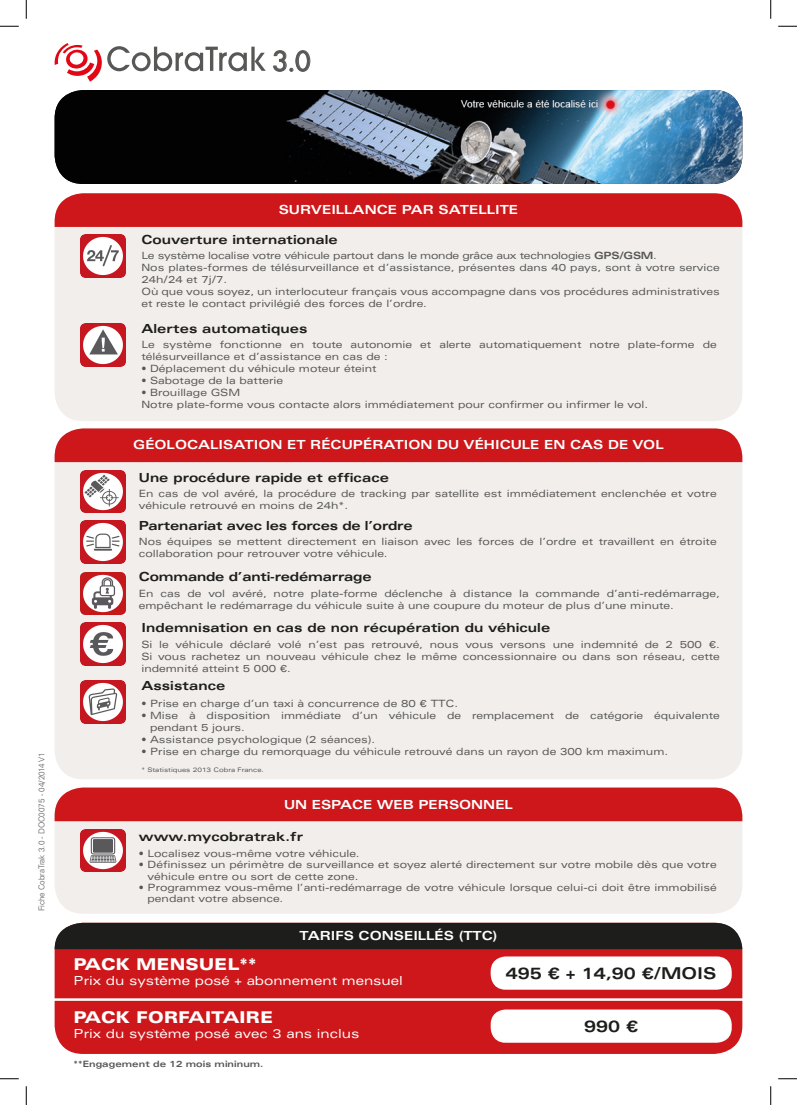
<style>
.page{position:relative;width:797px;height:1105px;background:#fff}
.page>*{position:absolute;margin:0;border:0;box-sizing:border-box;transform-origin:0 0}
.t1{font:26.38px "Futura";color:#575756}
.t2{font:900 expanded 16.25px "Univers LT Std";color:#fff}
.t3{font:700 expanded 16.25px "Univers LT Std";color:#1d1d1b}
.t4{font:700 expanded 12.5px "Univers LT Std";letter-spacing:.005em;color:#1d1d1b}
.t5{font:700 expanded 12.5px "Univers LT Std";color:#fff}
.t6{font:expanded 12.5px "Univers LT Std";color:#fff}
.t7{font:700 expanded 12.5px "Univers LT Std";letter-spacing:-.015em;color:#1d1d1b}
.t8{font:expanded 10px/12px "Univers LT Std";color:#575756}
.t9{font:expanded 10px "Univers LT Std";letter-spacing:-.025em;color:#575756}
.t10{font:700 expanded 8.75px "Univers LT Std";letter-spacing:.005em;color:#575756}
.t11{font:300 8.12px "Univers LT Std";color:#575756}
.t12{font:expanded 6.25px "Univers LT Std";color:#575756}
.s1{font-weight:700}
</style>
<div class="page">
<img style="left:55px;top:90px;width:687px;height:94px">
<div style="left:55px;top:193px;width:687px;height:228px;background:#f1eeec;border-radius:28px"></div>
<div style="left:55px;top:428px;width:687px;height:351px;background:#f1eeec;border-radius:28px"></div>
<div style="left:55px;top:787px;width:687px;height:127px;background:#f1eeec;border-radius:28px"></div>
<svg style="left:55px;top:193px;width:687px;height:34px;background:#ce1c1f"></svg>
<div style="left:55px;top:428px;width:687px;height:34px;background:#cd171a"></div>
<div style="left:55px;top:787px;width:687px;height:34px;background:#cd171a"></div>
<img style="left:80px;top:234px;width:45px;height:43px">
<img style="left:80px;top:324px;width:45px;height:42px">
<img style="left:80px;top:470px;width:45px;height:43px">
<img style="left:80px;top:829px;width:45px;height:43px">
<img style="left:80px;top:572px;width:45px;height:43px">
<img style="left:80px;top:521px;width:45px;height:42px">
<img style="left:80px;top:623px;width:45px;height:43px">
<img style="left:80px;top:681px;width:45px;height:42px">
<div style="left:55px;top:923px;width:687px;height:131px;background:#cd171a;border-radius:28px"></div>
<div style="left:55px;top:923px;width:687px;height:26px;background:#1d1d1b"></div>
<div style="left:490px;top:956px;width:241px;height:34px;background:#fff;border-radius:15px"></div>
<div style="left:490px;top:1009px;width:241px;height:34px;background:#fff;border-radius:15px"></div>
<svg style="left:55px;top:43px;width:211px;height:39px"></svg>
<svg style="left:273px;top:50px;width:37px;height:22px"></svg>
<hr style="left:48px;top:998px;width:715px;height:3px;background:#fff">
<svg style="left:0;top:25px;width:19px;height:2px"></svg>
<svg style="left:778px;top:25px;width:19px;height:2px"></svg>
<svg style="left:0;top:1078px;width:19px;height:1px"></svg>
<svg style="left:778px;top:1078px;width:19px;height:1px"></svg>
<svg style="left:25px;top:0;width:2px;height:19px"></svg>
<svg style="left:25px;top:1086px;width:2px;height:19px"></svg>
<svg style="left:770px;top:0;width:1px;height:19px"></svg>
<svg style="left:770px;top:1086px;width:1px;height:19px"></svg>
<p class="t1" style="left:272px;top:44px;width:40px">3.0</p>
<p class="t11" style="left:37px;top:911px;width:161px;rotate:-90deg">Fiche CobraTrak 3.0 - DOC0075 - 04/2014 V1</p>
<p class="t5" style="left:279px;top:203px;width:241px">SURVEILLANCE PAR SATELLITE</p>
<p class="t4" style="left:141px;top:232px;width:198px">Couverture internationale</p>
<p class="t9" style="left:141px;top:250px;width:517px">Le système localise votre véhicule partout dans le monde grâce aux technologies <span class="s1">GPS/GSM</span>.</p>
<p class="t8" style="left:141px;top:261px;width:580px">Nos plates-formes de télésurveillance et d’assistance, présentes dans 40 pays, sont à votre service<br>24h/24 et 7j/7.</p>
<p class="t8" style="left:141px;top:285px;width:580px">Où que vous soyez, un interlocuteur français vous accompagne dans vos procédures administratives et reste le contact privilégié des forces de l’ordre.</p>
<p class="t4" style="left:141px;top:321px;width:167px">Alertes automatiques</p>
<p class="t8" style="left:141px;top:339px;width:577px">Le système fonctionne en toute autonomie et alerte automatiquement notre plate-forme de télésurveillance et d’assistance en cas de :</p>
<p class="t8" style="left:141px;top:363px;width:237px">• Déplacement du véhicule moteur éteint</p>
<p class="t8" style="left:141px;top:375px;width:143px">• Sabotage de la batterie</p>
<p class="t8" style="left:141px;top:387px;width:100px">• Brouillage GSM</p>
<p class="t8" style="left:141px;top:399px;width:508px">Notre plate-forme vous contacte alors immédiatement pour confirmer ou infirmer le vol.</p>
<p class="t5" style="left:133px;top:438px;width:532px">GÉOLOCALISATION ET RÉCUPÉRATION DU VÉHICULE EN CAS DE VOL</p>
<p class="t4" style="left:139px;top:470px;width:252px">Une procédure rapide et efficace</p>
<p class="t8" style="left:139px;top:488px;width:579px">En cas de vol avéré, la procédure de tracking par satellite est immédiatement enclenchée et votre véhicule retrouvé en moins de 24h*.</p>
<p class="t7" style="left:139px;top:518px;width:275px">Partenariat avec les forces de l’ordre</p>
<p class="t8" style="left:139px;top:536px;width:579px">Nos équipes se mettent directement en liaison avec les forces de l’ordre et travaillent en étroite collaboration pour retrouver votre véhicule.</p>
<p class="t7" style="left:139px;top:569px;width:234px">Commande d’anti-redémarrage</p>
<p class="t8" style="left:139px;top:587px;width:582px">En cas de vol avéré, notre plate-forme déclenche à distance la commande d’anti-redémarrage, empêchant le redémarrage du véhicule suite à une coupure du moteur de plus d’une minute.</p>
<p class="t4" style="left:141px;top:620px;width:410px">Indemnisation en cas de non récupération du véhicule</p>
<p class="t8" style="left:141px;top:638px;width:580px;text-align:justify">Si le véhicule déclaré volé n’est pas retrouvé, nous vous versons une indemnité de 2 500 €.<br>Si vous rachetez un nouveau véhicule chez le même concessionnaire ou dans son réseau, cette indemnité atteint 5 000 €.</p>
<p class="t4" style="left:141px;top:678px;width:85px">Assistance</p>
<p class="t8" style="left:141px;top:697px;width:318px">• Prise en charge d’un taxi à concurrence de 80 € TTC.</p>
<p class="t8" style="left:150px;top:709px;width:571px;text-indent:-9px">• Mise à disposition immédiate d’un véhicule de remplacement de catégorie équivalente pendant 5 jours.</p>
<p class="t8" style="left:141px;top:733px;width:235px">• Assistance psychologique (2 séances).</p>
<p class="t8" style="left:141px;top:745px;width:528px">• Prise en charge du remorquage du véhicule retrouvé dans un rayon de 300 km maximum.</p>
<p class="t12" style="left:141px;top:766px;width:124px">* Statistiques 2013 Cobra France.</p>
<p class="t5" style="left:284px;top:797px;width:230px">UN ESPACE WEB PERSONNEL</p>
<p class="t4" style="left:139px;top:829px;width:166px">www.mycobratrak.fr</p>
<p class="t8" style="left:139px;top:847px;width:222px">• Localisez vous-même votre véhicule.</p>
<p class="t8" style="left:147px;top:859px;width:570px;line-height:11.2px;text-indent:-9px">• Définissez un périmètre de surveillance et soyez alerté directement sur votre mobile dès que votre véhicule entre ou sort de cette zone.</p>
<p class="t8" style="left:147px;top:881px;width:570px;line-height:11.2px;text-indent:-9px">• Programmez vous-même l’anti-redémarrage de votre véhicule lorsque celui-ci doit être immobilisé pendant votre absence.</p>
<p class="t5" style="left:299px;top:928px;width:200px">TARIFS CONSEILLÉS (TTC)</p>
<p class="t2" style="left:73px;top:954px;width:184px">PACK MENSUEL**</p>
<p class="t6" style="left:73px;top:973px;width:331px">Prix du système posé + abonnement mensuel</p>
<p class="t2" style="left:73px;top:1008px;width:201px">PACK FORFAITAIRE</p>
<p class="t6" style="left:73px;top:1026px;width:287px">Prix du système posé avec 3 ans inclus</p>
<p class="t10" style="left:73px;top:1058px;width:191px">**Engagement de 12 mois mininum.</p>
<p class="t3" style="left:506px;top:964px;width:212px">495 € + 14,90 €/MOIS</p>
<p class="t3" style="left:584px;top:1017px;width:56px">990 €</p>
</div>
